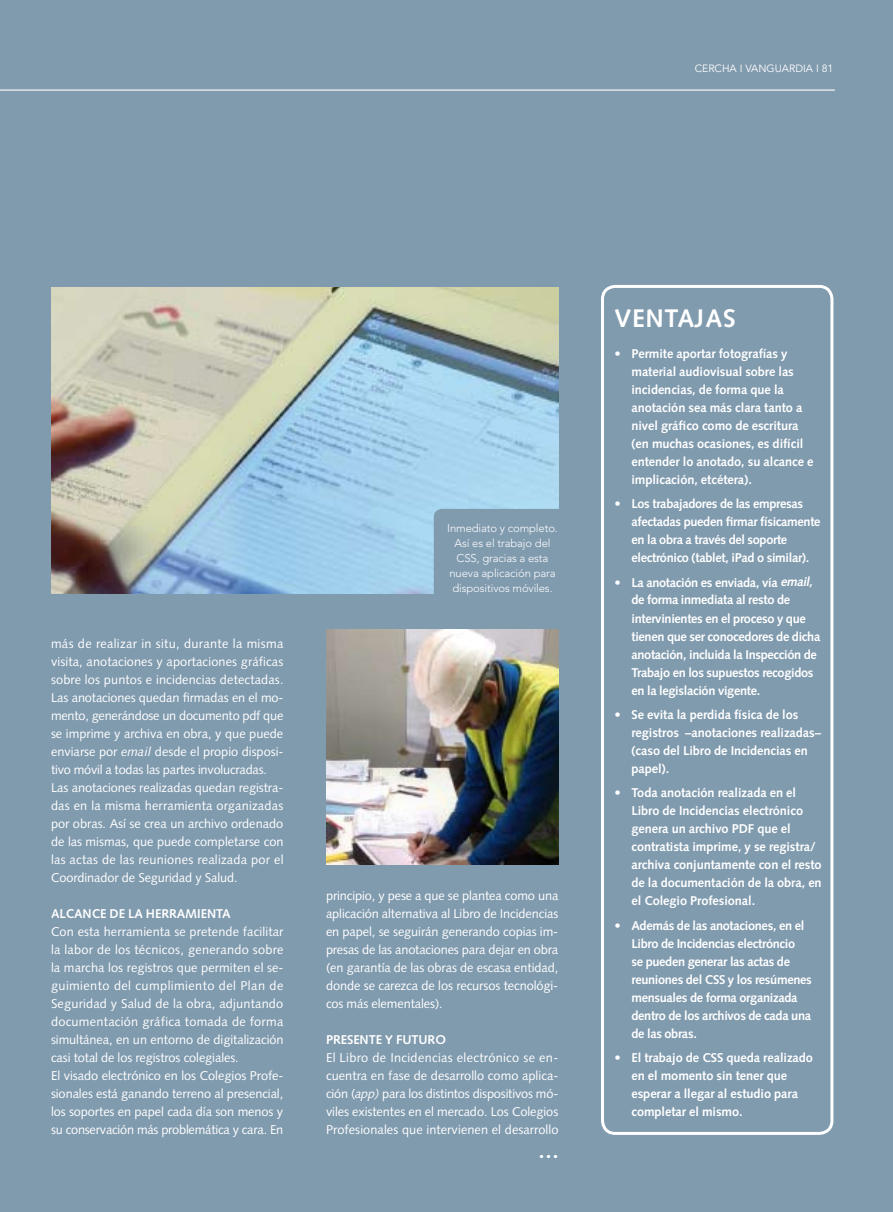
<style>
.page{position:relative;width:893px;height:1212px;background:#809aae}
.page>*{position:absolute;margin:0;border:0;box-sizing:border-box;transform-origin:0 0}
.t1{font:700 25.5px "Syntax";letter-spacing:.025em;color:#fff}
.t2{font:800 21px "Avenir";color:#fff}
.t3{font:12.75px/18px "Syntax";color:#fff}
.t4{font:700 12.75px/18px "Syntax";letter-spacing:-.005em;color:#fff}
.t5{font:700 12.75px/18px "Syntax";letter-spacing:-.025em;color:#fff}
.t6{font:300 11.25px/15px "Avenir";letter-spacing:-.01em;color:#fff;text-align:center}
.t7{font:10.5px "Avenir";color:#fff}
.s1{font-style:italic}
</style>
<div class="page">
<div style="left:601px;top:285px;width:232px;height:850px;border:3px solid #fff;border-radius:13px"></div>
<hr style="left:0;top:90px;width:835px;height:1px;background:#fff">
<img style="left:51px;top:288px;width:507px;height:306px">
<img style="left:326px;top:629px;width:233px;height:236px">
<div style="left:434px;top:509px;width:137px;height:98px;background:#809aae;border-radius:9px"></div>
<p class="t7" style="left:695px;top:62px;width:140px">CERCHA I VANGUARDIA I 81</p>
<p class="t3" style="left:51px;top:635px;width:234px">más de realizar in situ, durante la misma visita, anotaciones y aportaciones gráficas sobre los puntos e incidencias detectadas.<br>Las anotaciones quedan firmadas en el mo&shy;mento, generándose un documento pdf que se imprime y archiva en obra, y que puede enviarse por <span class="s1">email</span> desde el propio disposi&shy;tivo móvil a todas las partes involucradas.<br>Las anotaciones realizadas quedan registra&shy;das en la misma herramienta organizadas por obras. Así se crea un archivo ordenado de las mismas, que puede completarse con las actas de las reuniones realizada por el Coordinador de Seguridad y Salud.</p>
<p class="t4" style="left:51px;top:905px;width:181px">Alcance de la herramienta</p>
<p class="t3" style="left:51px;top:923px;width:234px">Con esta herramienta se pretende facilitar la labor de los técnicos, generando sobre la marcha los registros que permiten el se&shy;guimiento del cumplimiento del Plan de Seguridad y Salud de la obra, adjuntando documentación gráfica tomada de forma simultánea, en un entorno de digitalización casi total de los registros colegiales.<br>El visado electrónico en los Colegios Profe&shy;sionales está ganando terreno al presencial, los soportes en papel cada día son menos y su conservación más problemática y cara. En</p>
<p class="t6" style="left:447px;top:521px;width:112px">Inmediato y completo.<br>Así es el trabajo del<br>CSS, gracias a esta nueva aplicación para dispositivos móviles.</p>
<p class="t3" style="left:326px;top:887px;width:234px;text-align:justify">principio, y pese a que se plantea como una aplicación alternativa al Libro de Incidencias en papel, se seguirán generando copias im&shy;presas de las anotaciones para dejar en obra (en garantía de las obras de escasa entidad, donde se carezca de los recursos tecnológi&shy;cos más elementales).</p>
<p class="t4" style="left:326px;top:1031px;width:121px">Presente y futuro</p>
<p class="t3" style="left:326px;top:1049px;width:234px;text-align:justify">El Libro de Incidencias electrónico se en&shy;cuentra en fase de desarrollo como aplica&shy;ción (<span class="s1">app)</span> para los distintos dispositivos mó&shy;viles existentes en el mercado. Los Colegios Profesionales que intervienen el desarrollo</p>
<h2 class="t2" style="left:538px;top:1138px;width:22px">…</h2>
<h1 class="t1" style="left:614px;top:303px;width:123px">Ventajas</h1>
<p class="t4" style="left:631px;top:344px;width:184px;text-indent:-17px">• Permite aportar fotografías y material audiovisual sobre las incidencias, de forma que la anotación sea más clara tanto a nivel gráfico como de escritura (en muchas ocasiones, es difícil entender lo anotado, su alcance e implicación, etcétera).</p>
<p class="t5" style="left:631px;top:495px;width:191px;text-indent:-17px">• Los trabajadores de las empresas afectadas pueden firmar físicamente en la obra a través del soporte electrónico (tablet, iPad o similar).</p>
<p class="t5" style="left:631px;top:573px;width:190px;text-indent:-17px">• La anotación es enviada, vía <span class="s1">email, </span>de forma inmediata al resto de intervinientes en el proceso y que tienen que ser conocedores de dicha anotación, incluida la Inspección de Trabajo en los supuestos recogidos en la legislación vigente.</p>
<p class="t4" style="left:631px;top:705px;width:191px;text-indent:-17px">• Se evita la perdida física de los registros –anotaciones realizadas– (caso del Libro de Incidencias en papel).</p>
<p class="t4" style="left:631px;top:784px;width:192px;text-indent:-17px">• Toda anotación realizada en el<br>Libro de Incidencias electrónico genera un archivo PDF que el contratista imprime, y se registra/ archiva conjuntamente con el resto de la documentación de la obra, en el Colegio Profesional.</p>
<p class="t5" style="left:631px;top:916px;width:174px;text-indent:-17px">• Además de las anotaciones, en el<br>Libro de Incidencias electróncio se pueden generar las actas de reuniones del CSS</p>
<p class="t5" style="left:631px;top:970px;width:182px;text-indent:97px">y los resúmenes mensuales de forma organizada dentro de los archivos de cada una de las obras.</p>
<p class="t4" style="left:614px;top:1049px;width:96px">• El trabajo de CSS</p>
<p class="t4" style="left:631px;top:1049px;width:183px;text-indent:95px">queda realizado en el momento sin tener que esperar a llegar al estudio para completar el mismo.</p>
</div>
